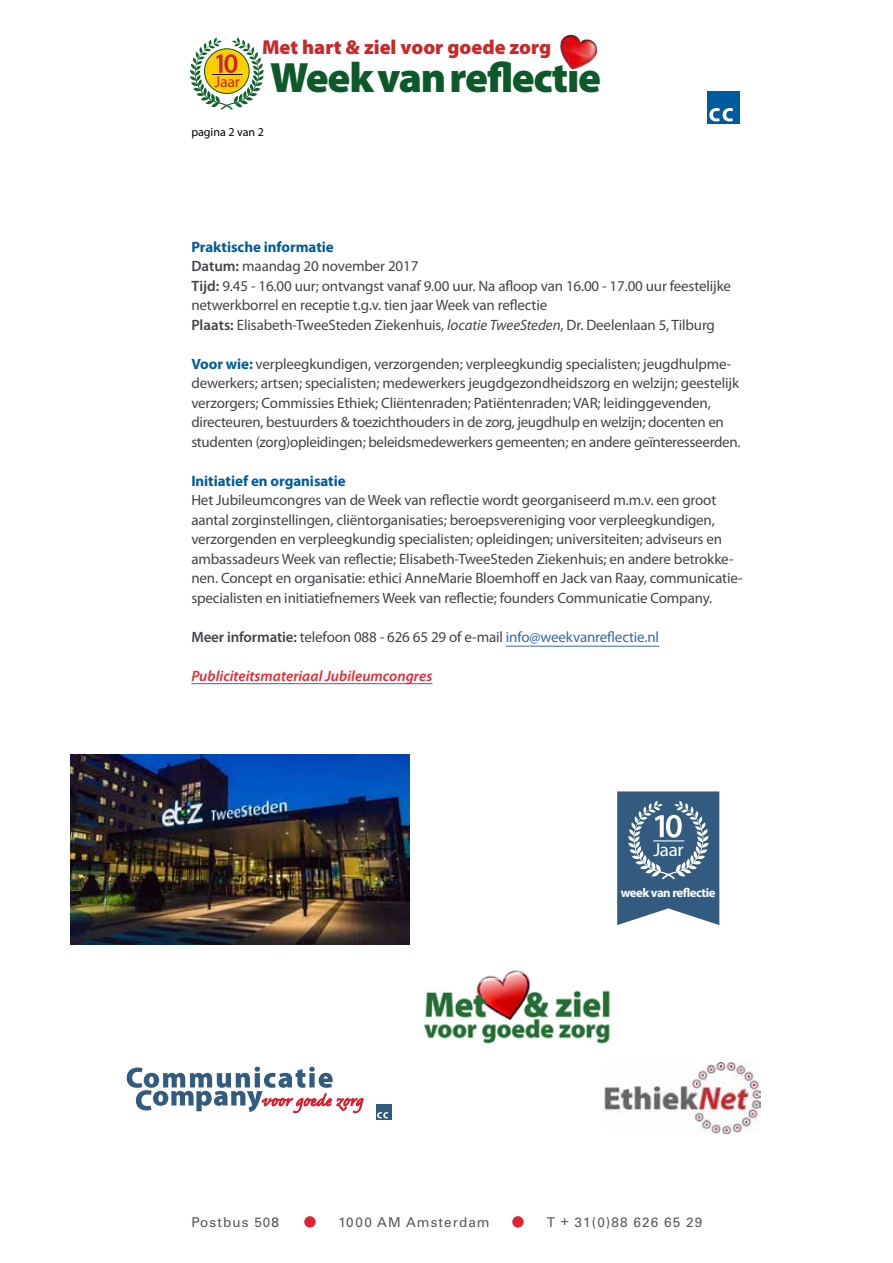
<style>
.page{position:relative;width:893px;height:1263px;background:#fff}
.page>*{position:absolute;margin:0;border:0;box-sizing:border-box;transform-origin:0 0}
.t1{font:900 42.6px "Myriad Pro";letter-spacing:-.03em;color:#0e592a}
.t2{font:20.4px "Caflisch Script Pro";letter-spacing:.015em;color:#dd1b2a}
.t3{font:900 20.25px "Myriad Pro";color:#c82829}
.t4{font:18.75px "Myriad Pro";color:#fff}
.t5{font:15.9px "Myriad Pro";color:#c82829}
.t6{font:15px/19.5px "Myriad Pro";letter-spacing:-.01em;color:#434448}
.t7{font:italic 600 15px "Myriad Pro";letter-spacing:.005em;color:#e62833}
.t8{font:700 15px "Myriad Pro";letter-spacing:-.005em;color:#005b9c}
.t9{font:13.5px "Univers";letter-spacing:.08em;color:#575756}
.t10{font:700 12.75px "Myriad Pro";letter-spacing:-.04em;color:#fff}
.t11{font:12px "Myriad Pro";color:#000}
.s1{font-weight:700;color:#005b9c}
.s2{font-weight:600}
.s3{font-style:italic}
.s4{color:#3866b1}
.s5{color:#434448}
</style>
<div class="page">
<div style="left:512px;top:1216px;width:12px;height:11px;background:#dc2530;border-radius:50%"></div>
<div style="left:304px;top:1216px;width:12px;height:11px;background:#dc2530;border-radius:50%"></div>
<div style="left:707px;top:91px;width:32px;height:32px;background:#005b9c"></div>
<svg style="left:709px;top:108px;width:24px;height:13px"></svg>
<svg style="left:560px;top:34px;width:38px;height:36px"></svg>
<svg style="left:190px;top:37px;width:74px;height:73px"></svg>
<hr style="left:212px;top:74px;width:31px;height:1px;background:#12100b">
<hr style="left:506px;top:646px;width:153px;height:1px;background:#3866b1">
<hr style="left:191px;top:683px;width:241px;height:1px;background:#3866b1">
<div style="left:376px;top:1105px;width:15px;height:15px;background:#325b80"></div>
<svg style="left:377px;top:1112px;width:11px;height:6px"></svg>
<svg style="left:127px;top:1067px;width:236px;height:46px"></svg>
<svg style="left:617px;top:791px;width:102px;height:134px;background:#567895"></svg>
<img style="left:70px;top:754px;width:339px;height:191px">
<img style="left:423px;top:970px;width:187px;height:74px">
<img style="left:604px;top:1062px;width:157px;height:71px">
<p class="t5" style="left:215px;top:73px;width:27px">Jaar</p>
<h3 class="t3" style="left:262px;top:36px;width:291px">Met hart &amp; ziel voor goede zorg</h3>
<h1 class="t1" style="left:270px;top:53px;width:332px">Week van reflectie</h1>
<p class="t11" style="left:191px;top:125px;width:74px">pagina 2 van 2</p>
<p class="t6" style="left:191px;top:237px;width:541px"><span class="s1">Praktische informatie<br></span><span class="s2">Datum:</span> maandag 20 november 2017<br><span class="s2">Tijd:</span> 9.45 - 16.00 uur; ontvangst vanaf 9.00 uur. Na afloop van 16.00 - 17.00 uur feestelijke netwerkborrel en receptie t.g.v. tien jaar Week van reflectie<br><span class="s2">Plaats:</span> Elisabeth-TweeSteden Ziekenhuis, <span class="s3">locatie TweeSteden</span>, Dr. Deelenlaan 5, Tilburg</p>
<p class="t6" style="left:191px;top:354px;width:551px"><span class="s1">Voor wie:</span> verpleegkundigen, verzorgenden; verpleegkundig specialisten; jeugdhulpme&shy;dewerkers; artsen; specialisten; medewerkers jeugdgezondheidszorg en welzijn; geestelijk verzorgers; Commissies Ethiek; Cliëntenraden; Patiëntenraden; VAR; leidinggevenden, directeuren, bestuurders &amp; toezichthouders in de zorg, jeugdhulp en welzijn; docenten en studenten (zorg)opleidingen; beleidsmedewerkers gemeenten; en andere geïnteresseerden.</p>
<p class="t8" style="left:191px;top:472px;width:156px">Initiatief en organisatie</p>
<p class="t6" style="left:191px;top:491px;width:553px">Het Jubileumcongres van de Week van reflectie wordt georganiseerd m.m.v. een groot aantal zorginstellingen, cliëntorganisaties; beroepsvereniging voor verpleegkundigen, verzorgenden en verpleegkundig specialisten; opleidingen; universiteiten; adviseurs en ambassadeurs Week van reflectie; Elisabeth-TweeSteden Ziekenhuis; en andere betrokke&shy;nen. Concept en organisatie: ethici AnneMarie Bloemhoff en Jack van Raay, communicatie&shy;specialisten en initiatiefnemers Week van reflectie; founders Communicatie Company.</p>
<p class="t6" style="left:191px;top:627px;width:469px"><span class="s2">Meer informatie:</span> telefoon 088 - 626 65 29 of e-mail <span class="s4">info@weekvanreflectie.nl</span></p>
<p class="t7" style="left:191px;top:667px;width:243px">Publiciteitsmateriaal Jubileumcongres</p>
<h2 class="t2" style="left:261px;top:1090px;width:103px">voor goede zorg</h2>
<p class="t4" style="left:653px;top:839px;width:32px">Jaar</p>
<p class="t10" style="left:621px;top:886px;width:96px">week van reflectie</p>
<p class="t9" style="left:191px;top:1214px;width:89px">Postbus 50<span class="s5">8</span></p>
<p class="t9" style="left:338px;top:1214px;width:153px">1000 AM Amsterdam</p>
<p class="t9" style="left:547px;top:1214px;width:157px">T + 31(0)88 626 65 29</p>
</div>
